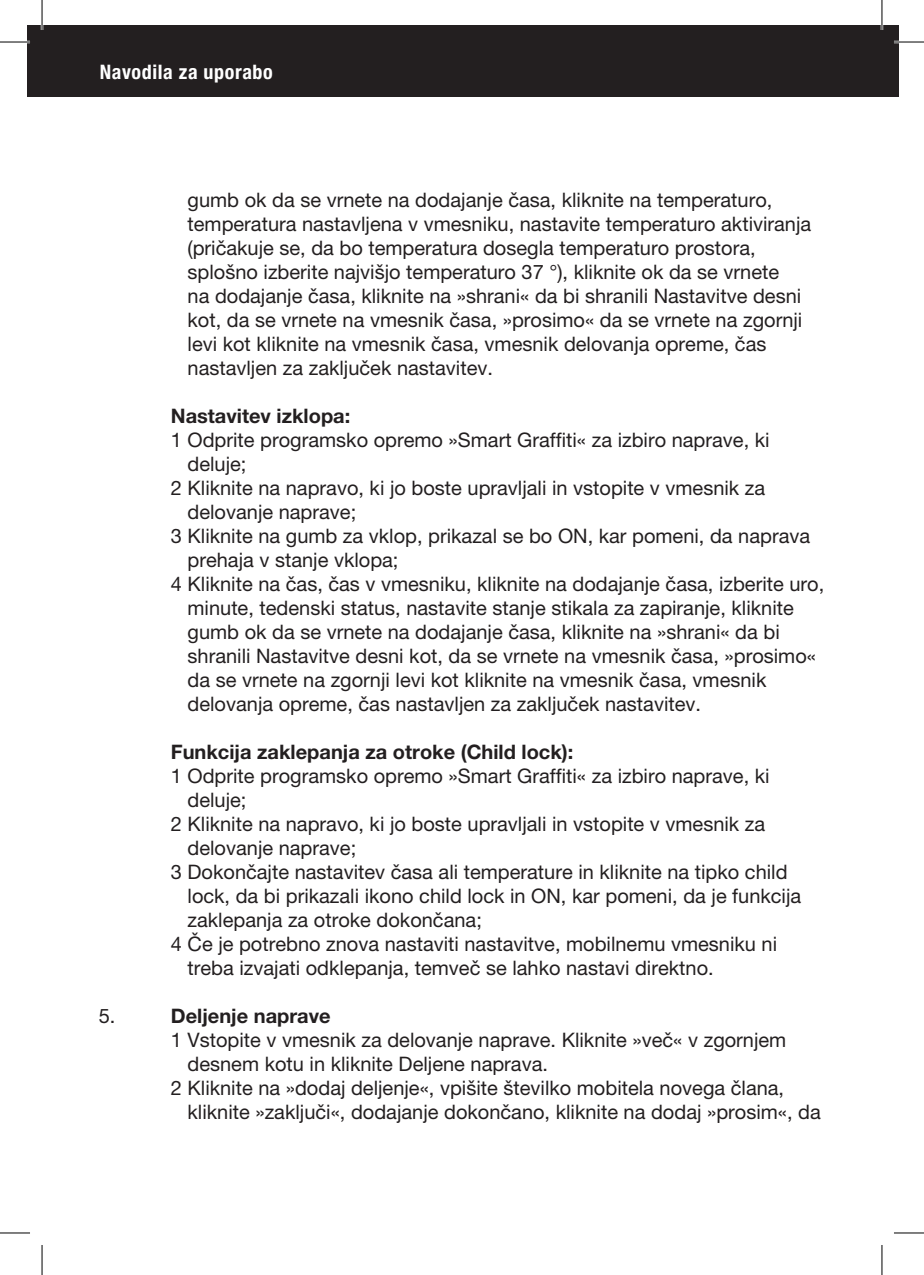
<style>
.page{position:relative;width:924px;height:1275px;background:#fff}
.page>*{position:absolute;margin:0;border:0;box-sizing:border-box;transform-origin:0 0}
.t1{font:20px/24px "Helvetica Neue LT Pro";color:#231f20}
.t2{font:700 20px "Helvetica Neue LT Pro";color:#231f20}
.t3{font:700 condensed 20px "Helvetica Neue LT Std";letter-spacing:.03em;color:#fff}
</style>
<div class="page">
<div style="left:27px;top:25px;width:871px;height:72px;background:#231f20"></div>
<hr style="left:0;top:41px;width:30px;height:2px;background:#fff">
<hr style="left:893px;top:41px;width:30px;height:2px;background:#fff">
<hr style="left:41px;top:0;width:2px;height:30px;background:#fff">
<hr style="left:880px;top:0;width:2px;height:30px;background:#fff">
<hr style="left:0;top:42px;width:30px;height:1px;background:#000">
<hr style="left:893px;top:42px;width:30px;height:1px;background:#000">
<hr style="left:0;top:1232px;width:30px;height:1px;background:#000">
<hr style="left:893px;top:1232px;width:30px;height:1px;background:#000">
<hr style="left:42px;top:0;width:1px;height:30px;background:#000">
<hr style="left:42px;top:1245px;width:1px;height:30px;background:#000">
<hr style="left:881px;top:0;width:1px;height:30px;background:#000">
<hr style="left:881px;top:1245px;width:1px;height:30px;background:#000">
<p class="t3" style="left:100px;top:60px;width:174px">Navodila za uporabo</p>
<p class="t1" style="left:187px;top:187px;width:625px">gumb ok da se vrnete na dodajanje časa, kliknite na temperaturo, temperatura nastavljena v vmesniku, nastavite temperaturo aktiviranja (pričakuje se, da bo temperatura dosegla temperaturo prostora, splošno izberite najvišjo temperaturo 37 °), kliknite ok da se vrnete<br>na dodajanje časa, kliknite na »shrani« da bi shranili Nastavitve desni kot, da se vrnete na vmesnik časa, »prosimo« da se vrnete na zgornji levi kot kliknite na vmesnik časa, vmesnik delovanja opreme, čas nastavljen za zaključek nastavitev.</p>
<p class="t2" style="left:171px;top:403px;width:181px">Nastavitev izklopa:</p>
<p class="t1" style="left:171px;top:427px;width:600px">1 Odprite programsko opremo »Smart Graffiti« za izbiro naprave, ki</p>
<p class="t1" style="left:187px;top:451px;width:60px">deluje;</p>
<p class="t1" style="left:171px;top:475px;width:595px">2 Kliknite na napravo, ki jo boste upravljali in vstopite v vmesnik za</p>
<p class="t1" style="left:187px;top:499px;width:170px">delovanje naprave;</p>
<p class="t1" style="left:171px;top:523px;width:640px">3 Kliknite na gumb za vklop, prikazal se bo ON, kar pomeni, da naprava</p>
<p class="t1" style="left:187px;top:547px;width:212px">prehaja v stanje vklopa;</p>
<p class="t1" style="left:171px;top:571px;width:654px">4 Kliknite na čas, čas v vmesniku, kliknite na dodajanje časa, izberite uro,</p>
<p class="t1" style="left:187px;top:595px;width:607px">minute, tedenski status, nastavite stanje stikala za zapiranje, kliknite</p>
<p class="t1" style="left:187px;top:619px;width:593px">gumb ok da se vrnete na dodajanje časa, kliknite na »shrani« da bi</p>
<p class="t1" style="left:187px;top:643px;width:629px">shranili Nastavitve desni kot, da se vrnete na vmesnik časa, »prosimo«</p>
<p class="t1" style="left:187px;top:667px;width:580px">da se vrnete na zgornji levi kot kliknite na vmesnik časa, vmesnik</p>
<p class="t1" style="left:187px;top:691px;width:515px">delovanja opreme, čas nastavljen za zaključek nastavitev.</p>
<p class="t2" style="left:171px;top:739px;width:404px">Funkcija zaklepanja za otroke (Child lock):</p>
<p class="t1" style="left:171px;top:763px;width:600px">1 Odprite programsko opremo »Smart Graffiti« za izbiro naprave, ki</p>
<p class="t1" style="left:187px;top:787px;width:60px">deluje;</p>
<p class="t1" style="left:171px;top:811px;width:595px">2 Kliknite na napravo, ki jo boste upravljali in vstopite v vmesnik za</p>
<p class="t1" style="left:187px;top:835px;width:170px">delovanje naprave;</p>
<p class="t1" style="left:171px;top:859px;width:618px">3 Dokončajte nastavitev časa ali temperature in kliknite na tipko child</p>
<p class="t1" style="left:187px;top:883px;width:615px">lock, da bi prikazali ikono child lock in ON, kar pomeni, da je funkcija</p>
<p class="t1" style="left:187px;top:907px;width:296px">zaklepanja za otroke dokončana;</p>
<p class="t1" style="left:171px;top:931px;width:607px">4 Če je potrebno znova nastaviti nastavitve, mobilnemu vmesniku ni</p>
<p class="t1" style="left:187px;top:955px;width:527px">treba izvajati odklepanja, temveč se lahko nastavi direktno.</p>
<p class="t1" style="left:99px;top:1003px;width:18px">5.</p>
<p class="t2" style="left:171px;top:1003px;width:161px">Deljenje naprave</p>
<p class="t1" style="left:171px;top:1027px;width:616px">1 Vstopite v vmesnik za delovanje naprave. Kliknite »več« v zgornjem</p>
<p class="t1" style="left:187px;top:1051px;width:362px">desnem kotu in kliknite Deljene naprava.</p>
<p class="t1" style="left:171px;top:1075px;width:614px">2 Kliknite na »dodaj deljenje«, vpišite številko mobitela novega člana,</p>
<p class="t1" style="left:187px;top:1099px;width:634px">kliknite »zaključi«, dodajanje dokončano, kliknite na dodaj »prosim«, da</p>
</div>
